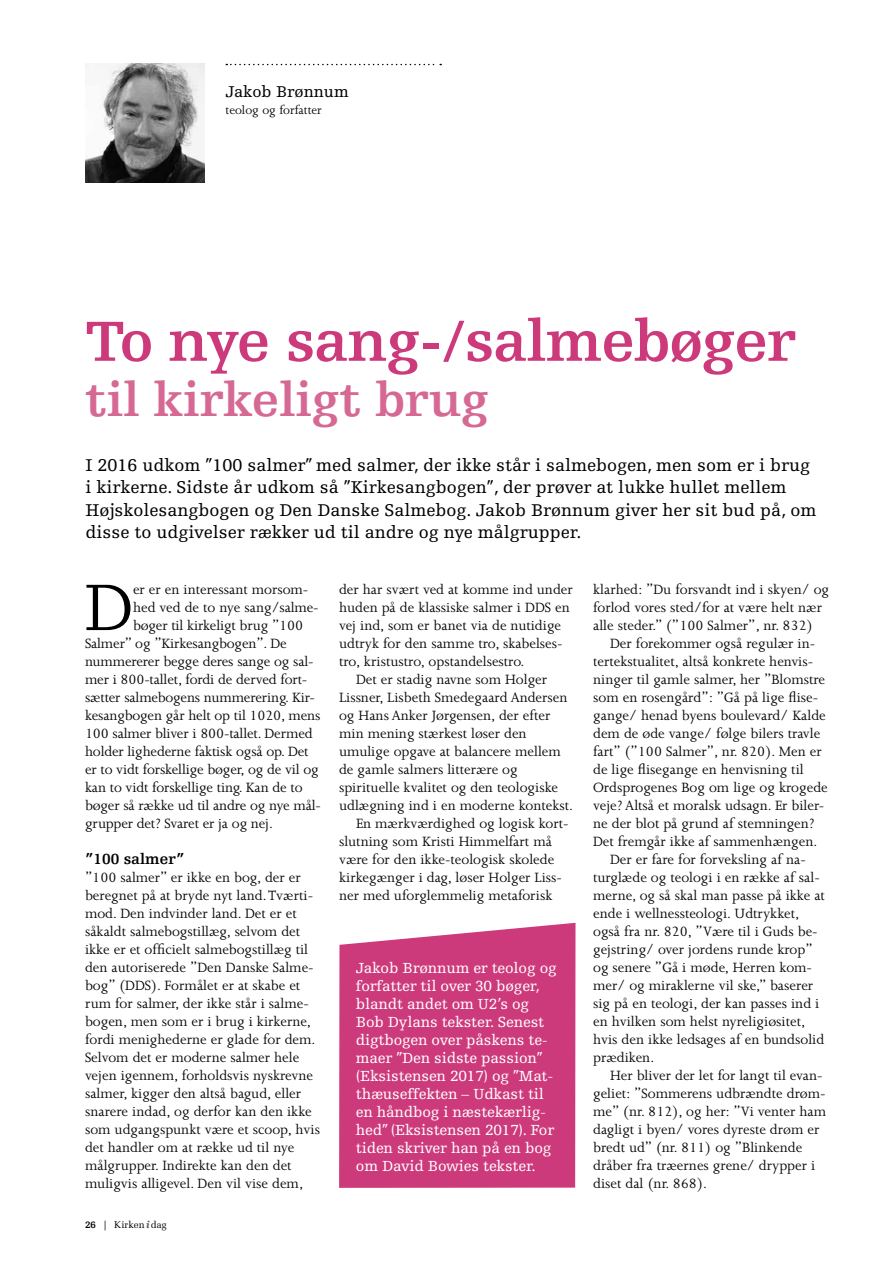
<style>
.page{position:relative;width:893px;height:1263px;background:#fff}
.page>*{position:absolute;margin:0;border:0;box-sizing:border-box;transform-origin:0 0}
.t1{font:75.6px "Joanna";color:#000}
.t2{font:700 59.7px "Egyptienne F";letter-spacing:-.01em;color:#cd3a7b}
.t3{font:700 49.2px "Egyptienne F";color:#d66994}
.t4{font:18px/22.5px "Egyptienne F";color:#000}
.t5{font:16.5px "Egyptienne F";color:#000}
.t6{font:15.45px/18px "Joanna";color:#000}
.t7{font:15.45px/18px "Egyptienne F";letter-spacing:-.01em;color:#fff}
.t8{font:700 15.45px "Egyptienne F";color:#000}
.t9{font:13.5px "Joanna";color:#000}
.t10{font:9.75px "Melior";color:#000}
.s1{font-family:"Egyptienne F";font-weight:700}
.s2{font-family:"Egyptienne F"}
.s3{font-family:"Georgia";font-weight:700;font-style:italic;color:#575756}
</style>
<div class="page">
<div style="left:339px;top:923px;width:236px;height:265px;background:#cd3a7b"></div>
<svg style="left:226px;top:64px;width:215px;height:1px"></svg>
<img style="left:85px;top:64px;width:119px;height:119px">
<p class="t5" style="left:226px;top:82px;width:125px">Jakob Brønnum</p>
<p class="t9" style="left:226px;top:103px;width:98px">teolog og forfatter</p>
<h2 class="t2" style="left:85px;top:308px;width:714px">To nye sang-/salmebøger</h2>
<h3 class="t3" style="left:85px;top:373px;width:405px">til kirkeligt brug</h3>
<p class="t4" style="left:85px;top:454px;width:733px">I 2016 udkom ”100 salmer” med salmer, der ikke står i salmebogen, men som er i brug i kirkerne. Sidste år udkom så ”Kirkesangbogen”, der prøver at lukke hullet mellem Højskolesangbogen og Den Danske Salmebog. Jakob Brønnum giver her sit bud på, om disse to udgivelser rækker ud til andre og nye målgrupper.</p>
<h1 class="t1" style="left:85px;top:567px;width:49px">D</h1>
<p class="t6" style="left:133px;top:580px;width:177px">er er en interessant morsom-</p>
<p class="t6" style="left:133px;top:598px;width:187px">hed ved de to nye sang/salme-</p>
<p class="t6" style="left:133px;top:616px;width:172px">bøger til kirkeligt brug ”100</p>
<p class="t6" style="left:85px;top:634px;width:203px">Salmer” og ”Kirkesangbogen”. De</p>
<p class="t6" style="left:85px;top:652px;width:230px">nummererer begge deres sange og sal-</p>
<p class="t6" style="left:85px;top:670px;width:224px">mer i 800-tallet, fordi de derved fort-</p>
<p class="t6" style="left:85px;top:688px;width:231px">sætter salmebogens nummerering. Kir-</p>
<p class="t6" style="left:85px;top:706px;width:237px">kesangbogen går helt op til 1020, mens</p>
<p class="t6" style="left:85px;top:724px;width:229px">100 salmer bliver i 800-tallet. Dermed</p>
<p class="t6" style="left:85px;top:742px;width:225px">holder lighederne faktisk også op. Det</p>
<p class="t6" style="left:85px;top:760px;width:235px">er to vidt forskellige bøger, og de vil og</p>
<p class="t6" style="left:85px;top:778px;width:219px">kan to vidt forskellige ting. Kan de to</p>
<p class="t6" style="left:85px;top:796px;width:238px">bøger så række ud til andre og nye mål-</p>
<p class="t6" style="left:85px;top:814px;width:189px">grupper det? Svaret er ja og nej.</p>
<p class="t8" style="left:85px;top:850px;width:101px">”100 salmer”</p>
<p class="t6" style="left:85px;top:868px;width:236px">”100 salmer” er ikke en bog, der er beregnet på at bryde nyt land. Tværti&shy;mod. Den indvinder land. Det er et såkaldt salmebogstillæg, selvom det ikke er et officielt salmebogstillæg til den autoriserede ”Den Danske Salme&shy;bog” (DDS). Formålet er at skabe et rum for salmer, der ikke står i salme&shy;bogen, men som er i brug i kirkerne, fordi menighederne er glade for dem.<br>Selvom det er moderne salmer hele vejen igennem, forholdsvis nyskrevne salmer, kigger den altså bagud, eller snarere indad, og derfor kan den ikke som udgangspunkt være et scoop, hvis det handler om at række ud til nye målgrupper. Indirekte kan den det muligvis alligevel. Den vil vise dem,</p>
<p class="t10" style="left:85px;top:1218px;width:83px"><span class="s1">26</span> <span class="s2">|</span> Kirken <span class="s3">i</span> dag</p>
<p class="t6" style="left:339px;top:580px;width:235px">der har svært ved at komme ind under</p>
<p class="t6" style="left:339px;top:598px;width:232px">huden på de klassiske salmer i DDS en</p>
<p class="t6" style="left:339px;top:616px;width:224px">vej ind, som er banet via de nutidige</p>
<p class="t6" style="left:339px;top:634px;width:225px">udtryk for den samme tro, skabelses-</p>
<p class="t6" style="left:339px;top:652px;width:187px">tro, kristustro, opstandelsestro.</p>
<p class="t6" style="left:356px;top:670px;width:193px">Det er stadig navne som Holger</p>
<p class="t6" style="left:339px;top:688px;width:230px">Lissner, Lisbeth Smedegaard Andersen</p>
<p class="t6" style="left:339px;top:706px;width:213px">og Hans Anker Jørgensen, der efter</p>
<p class="t6" style="left:339px;top:724px;width:189px">min mening stærkest løser den</p>
<p class="t6" style="left:339px;top:742px;width:223px">umulige opgave at balancere mellem</p>
<p class="t6" style="left:339px;top:760px;width:180px">de gamle salmers litterære og</p>
<p class="t6" style="left:339px;top:778px;width:220px">spirituelle kvalitet og den teologiske</p>
<p class="t6" style="left:339px;top:796px;width:235px">udlægning ind i en moderne kontekst.</p>
<p class="t6" style="left:356px;top:814px;width:214px">En mærkværdighed og logisk kort-</p>
<p class="t6" style="left:339px;top:832px;width:214px">slutning som Kristi Himmelfart må</p>
<p class="t6" style="left:339px;top:850px;width:217px">være for den ikke-teologisk skolede</p>
<p class="t6" style="left:339px;top:868px;width:224px">kirkegænger i dag, løser Holger Liss-</p>
<p class="t6" style="left:339px;top:886px;width:215px">ner med uforglemmelig metaforisk</p>
<p class="t7" style="left:356px;top:959px;width:202px">Jakob Brønnum er teolog og forfatter til over 30 bøger, blandt andet om U2’s og<br>Bob Dylans tekster. Senest digtbogen over påskens te&shy;maer ”Den sidste passion” (Eksistensen 2017) og ”Mat&shy;thæuseffekten – Udkast til en håndbog i næstekærlig&shy;hed” (Eksistensen 2017). For tiden skriver han på en bog om David Bowies tekster.</p>
<p class="t6" style="left:593px;top:580px;width:238px">klarhed: ”Du forsvandt ind i skyen/ og forlod vores sted/for at være helt nær alle steder.” (”100 Salmer”, nr. 832)</p>
<p class="t6" style="left:610px;top:634px;width:207px">Der forekommer også regulær in-</p>
<p class="t6" style="left:593px;top:652px;width:222px">tertekstualitet, altså konkrete henvis-</p>
<p class="t6" style="left:593px;top:670px;width:233px">ninger til gamle salmer, her ”Blomstre</p>
<p class="t6" style="left:593px;top:688px;width:227px">som en rosengård”: ”Gå på lige flise-</p>
<p class="t6" style="left:593px;top:706px;width:234px">gange/ henad byens boulevard/ Kalde</p>
<p class="t6" style="left:593px;top:724px;width:229px">dem de øde vange/ følge bilers travle</p>
<p class="t6" style="left:593px;top:742px;width:230px">fart” (”100 Salmer”, nr. 820). Men er</p>
<p class="t6" style="left:593px;top:760px;width:212px">de lige flisegange en henvisning til</p>
<p class="t6" style="left:593px;top:778px;width:236px">Ordsprogenes Bog om lige og krogede</p>
<p class="t6" style="left:593px;top:796px;width:233px">veje? Altså et moralsk udsagn. Er biler-</p>
<p class="t6" style="left:593px;top:814px;width:223px">ne der blot på grund af stemningen?</p>
<p class="t6" style="left:593px;top:832px;width:226px">Det fremgår ikke af sammenhængen.</p>
<p class="t6" style="left:610px;top:850px;width:197px">Der er fare for forveksling af na-</p>
<p class="t6" style="left:593px;top:868px;width:228px">turglæde og teologi i en række af sal-</p>
<p class="t6" style="left:593px;top:886px;width:233px">merne, og så skal man passe på ikke at</p>
<p class="t6" style="left:593px;top:904px;width:208px">ende i wellnessteologi. Udtrykket,</p>
<p class="t6" style="left:593px;top:922px;width:226px">også fra nr. 820, ”Være til i Guds be-</p>
<p class="t6" style="left:593px;top:940px;width:221px">gejstring/ over jordens runde krop”</p>
<p class="t6" style="left:593px;top:958px;width:220px">og senere ”Gå i møde, Herren kom-</p>
<p class="t6" style="left:593px;top:976px;width:222px">mer/ og miraklerne vil ske,” baserer</p>
<p class="t6" style="left:593px;top:994px;width:228px">sig på en teologi, der kan passes ind i</p>
<p class="t6" style="left:593px;top:1012px;width:214px">en hvilken som helst nyreligiøsitet,</p>
<p class="t6" style="left:593px;top:1030px;width:233px">hvis den ikke ledsages af en bundsolid</p>
<p class="t6" style="left:593px;top:1048px;width:63px">prædiken.</p>
<p class="t6" style="left:610px;top:1066px;width:214px">Her bliver der let for langt til evan-</p>
<p class="t6" style="left:593px;top:1084px;width:234px">geliet: ”Sommerens udbrændte drøm-</p>
<p class="t6" style="left:593px;top:1102px;width:234px">me” (nr. 812), og her: ”Vi venter ham</p>
<p class="t6" style="left:593px;top:1120px;width:228px">dagligt i byen/ vores dyreste drøm er</p>
<p class="t6" style="left:593px;top:1138px;width:211px">bredt ud” (nr. 811) og ”Blinkende</p>
<p class="t6" style="left:593px;top:1156px;width:224px">dråber fra træernes grene/ drypper i</p>
<p class="t6" style="left:593px;top:1174px;width:115px">diset dal (nr. 868).</p>
</div>
